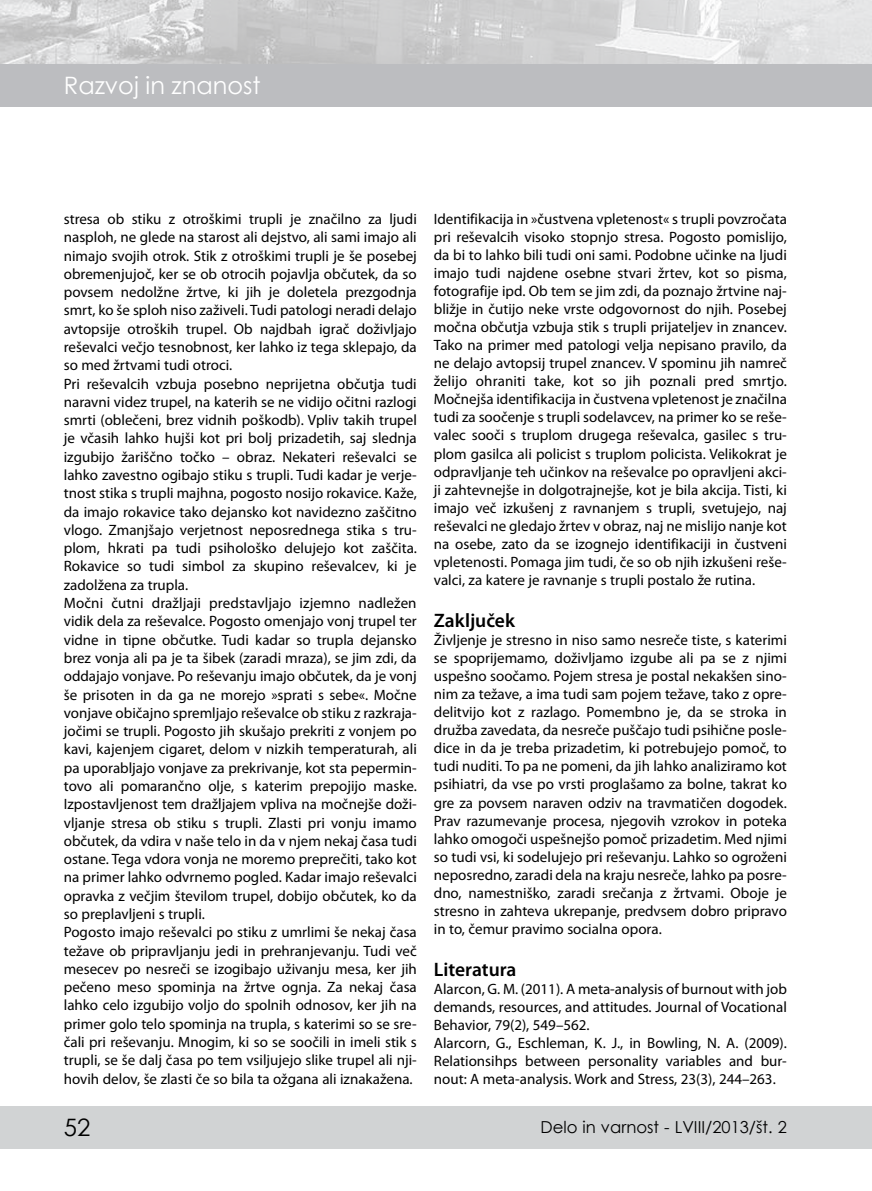
<style>
.page{position:relative;width:872px;height:1191px;background:#fff}
.page>*{position:absolute;margin:0;border:0;box-sizing:border-box;transform-origin:0 0}
.t1{font:24px "Century Gothic";color:#fff}
.t2{font:24px "Century Gothic";color:#000}
.t3{font:600 19.5px "Myriad Pro";color:#000}
.t4{font:16.5px "Century Gothic";color:#000}
.t5{font:15px/18.3px "Myriad Pro";color:#000}
</style>
<div class="page">
<div style="left:0;top:1106px;width:872px;height:42px;background:#d1d3d4"></div>
<img style="left:0;top:0;width:872px;height:64px">
<div style="left:0;top:64px;width:872px;height:42px;background:#bcbdc0"></div>
<h1 class="t1" style="left:64px;top:69px;width:198px">Razvoj in znanost</h1>
<p class="t5" style="left:64px;top:209px;width:355px">stresa ob stiku z otroškimi trupli je značilno za ljudi nasploh, ne glede na starost ali dejstvo, ali sami imajo ali nimajo svojih otrok. Stik z otroškimi trupli je še posebej obremenjujoč, ker se ob otrocih pojavlja občutek, da so povsem nedolžne žrtve, ki jih je doletela prezgodnja smrt, ko še sploh niso zaživeli. Tudi patologi neradi delajo avtopsije otroških trupel. Ob najdbah igrač doživljajo reševalci večjo tesnobnost, ker lahko iz tega sklepajo, da so med žrtvami tudi otroci.<br>Pri reševalcih vzbuja posebno neprijetna občutja tudi naravni videz trupel, na katerih se ne vidijo očitni razlogi smrti (oblečeni, brez vidnih poškodb). Vpliv takih trupel je včasih lahko hujši kot pri bolj prizadetih, saj slednja izgubijo žariščno točko – obraz. Nekateri reševalci se lahko zavestno ogibajo stiku s trupli. Tudi kadar je verje&shy;tnost stika s trupli majhna, pogosto nosijo rokavice. Kaže, da imajo rokavice tako dejansko kot navidezno zaščitno vlogo. Zmanjšajo verjetnost neposrednega stika s tru&shy;plom, hkrati pa tudi psihološko delujejo kot zaščita.<br>Rokavice so tudi simbol za skupino reševalcev, ki je zadolžena za trupla.<br>Močni čutni dražljaji predstavljajo izjemno nadležen vidik dela za reševalce. Pogosto omenjajo vonj trupel ter vidne in tipne občutke. Tudi kadar so trupla dejansko brez vonja ali pa je ta šibek (zaradi mraza), se jim zdi, da oddajajo vonjave. Po reševanju imajo občutek, da je vonj še prisoten in da ga ne morejo »sprati s sebe«. Močne vonjave običajno spremljajo reševalce ob stiku z razkraja&shy;jočimi se trupli. Pogosto jih skušajo prekriti z vonjem po kavi, kajenjem cigaret, delom v nizkih temperaturah, ali pa uporabljajo vonjave za prekrivanje, kot sta pepermin&shy;tovo ali pomarančno olje, s katerim prepojijo maske.<br>Izpostavljenost tem dražljajem vpliva na močnejše doži&shy;vljanje stresa ob stiku s trupli. Zlasti pri vonju imamo občutek, da vdira v naše telo in da v njem nekaj časa tudi ostane. Tega vdora vonja ne moremo preprečiti, tako kot na primer lahko odvrnemo pogled. Kadar imajo reševalci opravka z večjim številom trupel, dobijo občutek, ko da so preplavljeni s trupli.<br>Pogosto imajo reševalci po stiku z umrlimi še nekaj časa težave ob pripravljanju jedi in prehranjevanju. Tudi več mesecev po nesreči se izogibajo uživanju mesa, ker jih pečeno meso spominja na žrtve ognja. Za nekaj časa lahko celo izgubijo voljo do spolnih odnosov, ker jih na primer golo telo spominja na trupla, s katerimi so se sre&shy;čali pri reševanju. Mnogim, ki so se soočili in imeli stik s trupli, se še dalj časa po tem vsiljujejo slike trupel ali nji&shy;hovih delov, še zlasti če so bila ta ožgana ali iznakažena.</p>
<p class="t5" style="left:434px;top:209px;width:354px;text-align:justify">Identifikacija in »čustvena vpletenost« s trupli povzročata pri reševalcih visoko stopnjo stresa. Pogosto pomislijo, da bi to lahko bili tudi oni sami. Podobne učinke na ljudi imajo tudi najdene osebne stvari žrtev, kot so pisma, fotografije ipd. Ob tem se jim zdi, da poznajo žrtvine naj&shy;bližje in čutijo neke vrste odgovornost do njih. Posebej močna občutja vzbuja stik s trupli prijateljev in znancev.<br>Tako na primer med patologi velja nepisano pravilo, da ne delajo avtopsij trupel znancev. V spominu jih namreč želijo ohraniti take, kot so jih poznali pred smrtjo.<br>Močnejša identifikacija in čustvena vpletenost je značilna tudi za soočenje s trupli sodelavcev, na primer ko se reše&shy;valec sooči s truplom drugega reševalca, gasilec s tru&shy;plom gasilca ali policist s truplom policista. Velikokrat je odpravljanje teh učinkov na reševalce po opravljeni akci&shy;ji zahtevnejše in dolgotrajnejše, kot je bila akcija. Tisti, ki imajo več izkušenj z ravnanjem s trupli, svetujejo, naj reševalci ne gledajo žrtev v obraz, naj ne mislijo nanje kot na osebe, zato da se izognejo identifikaciji in čustveni vpletenosti. Pomaga jim tudi, če so ob njih izkušeni reše&shy;valci, za katere je ravnanje s trupli postalo že rutina.</p>
<h2 class="t3" style="left:434px;top:608px;width:83px">Zaključek</h2>
<p class="t5" style="left:434px;top:630px;width:354px;text-align:justify">Življenje je stresno in niso samo nesreče tiste, s katerimi se spoprijemamo, doživljamo izgube ali pa se z njimi uspešno soočamo. Pojem stresa je postal nekakšen sino&shy;nim za težave, a ima tudi sam pojem težave, tako z opre&shy;delitvijo kot z razlago. Pomembno je, da se stroka in družba zavedata, da nesreče puščajo tudi psihične posle&shy;dice in da je treba prizadetim, ki potrebujejo pomoč, to tudi nuditi. To pa ne pomeni, da jih lahko analiziramo kot psihiatri, da vse po vrsti proglašamo za bolne, takrat ko gre za povsem naraven odziv na travmatičen dogodek.<br>Prav razumevanje procesa, njegovih vzrokov in poteka lahko omogoči uspešnejšo pomoč prizadetim. Med njimi so tudi vsi, ki sodelujejo pri reševanju. Lahko so ogroženi neposredno, zaradi dela na kraju nesreče, lahko pa posre&shy;dno, namestniško, zaradi srečanja z žrtvami. Oboje je stresno in zahteva ukrepanje, predvsem dobro pripravo in to, čemur pravimo socialna opora.</p>
<h2 class="t3" style="left:434px;top:956px;width:84px">Literatura</h2>
<p class="t5" style="left:434px;top:979px;width:354px">Alarcon, G. M. (2011). A meta-analysis of burnout with job demands, resources, and attitudes. Journal of Vocational Behavior, 79(2), 549–562.<br>Alarcorn, G., Eschleman, K. J., in Bowling, N. A. (2009).<br>Relationsihps between personality variables and bur&shy;nout: A meta-analysis. Work and Stress, 23(3), 244–263.</p>
<h1 class="t2" style="left:64px;top:1110px;width:28px">52</h1>
<p class="t4" style="left:540px;top:1115px;width:248px">Delo in varnost - LVIII/2013/št. 2</p>
</div>
